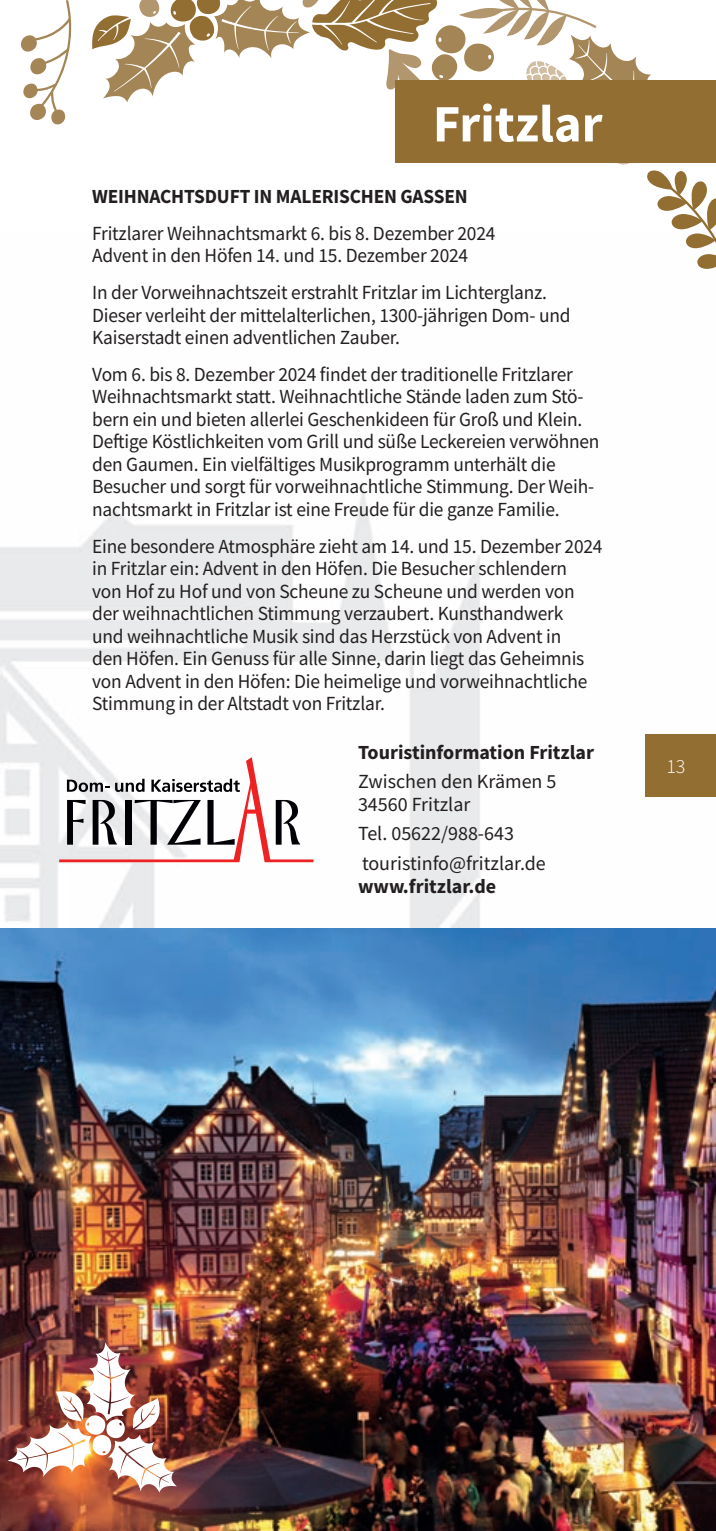
<style>
.page{position:relative;width:716px;height:1531px;background:#fff}
.page>*{position:absolute;margin:0;border:0;box-sizing:border-box;transform-origin:0 0}
.t1{font:700 52.5px "Source Sans Pro";color:#fff}
.t2{font:20px/22.5px "Source Sans Pro";letter-spacing:-.01em;color:#231f20}
.t3{font:700 20px "Source Sans Pro";letter-spacing:-.01em;color:#231f20}
.t4{font:300 20px "Source Sans Pro";color:#fff}
</style>
<div class="page">
<img style="left:0;top:928px;width:716px;height:603px">
<img style="left:8px;top:1342px;width:169px;height:150px">
<svg style="left:21px;top:0;width:51px;height:125px"></svg>
<svg style="left:92px;top:0;width:624px;height:269px"></svg>
<div style="left:645px;top:734px;width:71px;height:63px;background:#926e33"></div>
<svg style="left:59px;top:757px;width:254px;height:105px"></svg>
<div style="left:395px;top:81px;width:321px;height:82px;background:#926e33"></div>
<h1 class="t1" style="left:433px;top:88px;width:171px">Fritzlar</h1>
<p class="t3" style="left:92px;top:183px;width:377px">WEIHNACHTSDUFT IN MALERISCHEN GASSEN</p>
<p class="t2" style="left:92px;top:222px;width:405px">Fritzlarer Weihnachtsmarkt 6. bis 8. Dezember 2024<br>Advent in den Höfen 14. und 15. Dezember 2024</p>
<p class="t2" style="left:92px;top:281px;width:480px">In der Vorweihnachtszeit erstrahlt Fritzlar im Lichterglanz.<br>Dieser verleiht der mittelalterlichen, 1300-jährigen Dom- und<br>Kaiserstadt einen adventlichen Zauber.</p>
<p class="t2" style="left:92px;top:363px;width:509px">Vom 6. bis 8. Dezember 2024 findet der traditionelle Fritzlarer Weihnachtsmarkt statt. Weihnachtliche Stände laden zum Stö&shy;bern ein und bieten allerlei Geschenkideen für Groß und Klein.<br>Deftige Köstlichkeiten vom Grill und süße Leckereien verwöhnen den Gaumen. Ein vielfältiges Musikprogramm unterhält die Besucher und sorgt für vorweihnachtliche Stimmung. Der Weih&shy;nachtsmarkt in Fritzlar ist eine Freude für die ganze Familie.</p>
<p class="t2" style="left:92px;top:534px;width:512px">Eine besondere Atmosphäre zieht am 14. und 15. Dezember 2024 in Fritzlar ein: Advent in den Höfen. Die Besucher schlendern<br>von Hof zu Hof und von Scheune zu Scheune und werden von der weihnachtlichen Stimmung verzaubert. Kunsthandwerk<br>und weihnachtliche Musik sind das Herzstück von Advent in<br>den Höfen. Ein Genuss für alle Sinne, darin liegt das Geheimnis von Advent in den Höfen: Die heimelige und vorweihnachtliche Stimmung in der Altstadt von Fritzlar.</p>
<p class="t3" style="left:358px;top:738px;width:237px">Touristinformation Fritzlar</p>
<p class="t2" style="left:358px;top:770px;width:200px">Zwischen den Krämen 5<br>34560 Fritzlar</p>
<p class="t2" style="left:358px;top:819px;width:189px;line-height:29.5px">Tel. 05622/988-643 touristinfo@fritzlar.de</p>
<p class="t3" style="left:358px;top:872px;width:140px">www.fritzlar.de</p>
<p class="t4" style="left:666px;top:754px;width:21px">13</p>
</div>
